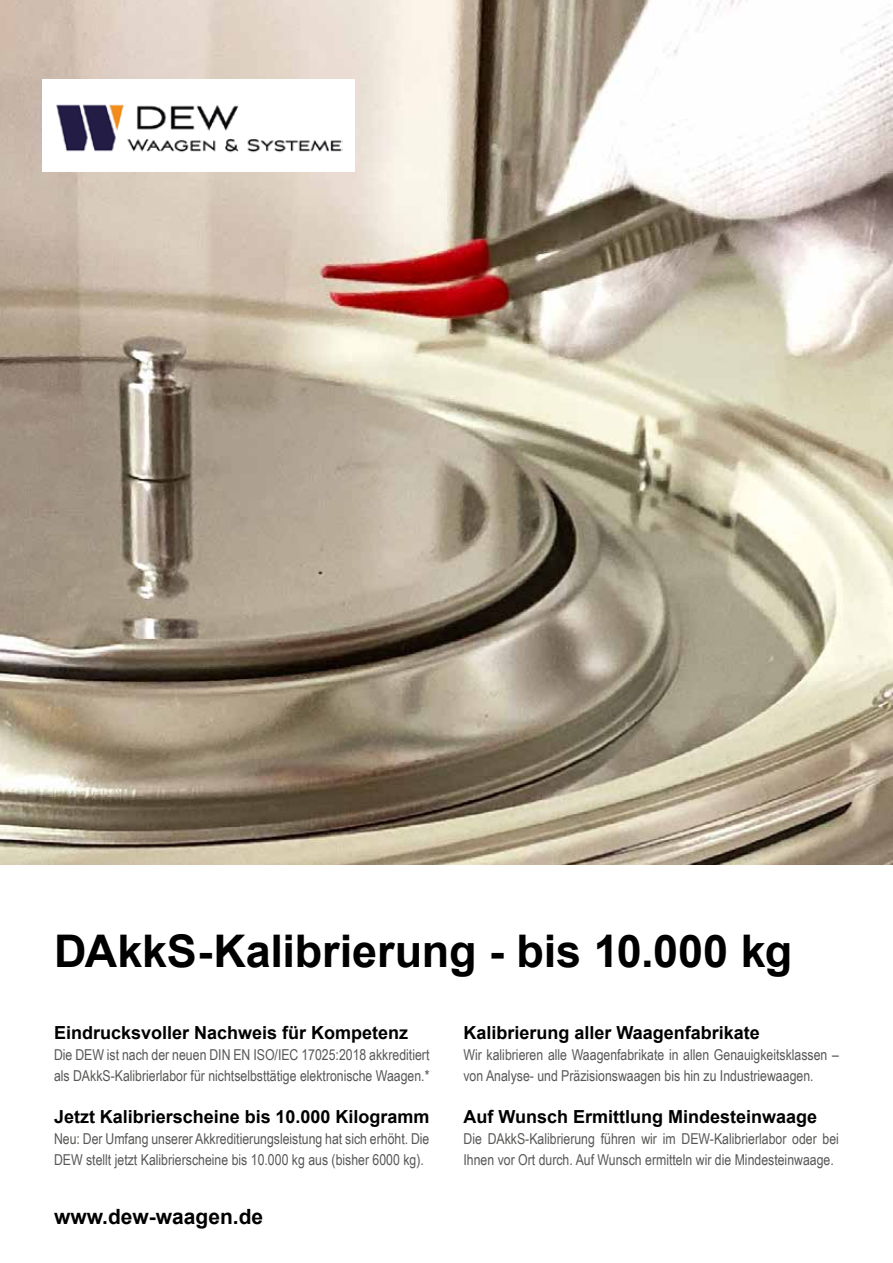
<style>
.page{position:relative;width:893px;height:1263px;background:#fff}
.page>*{position:absolute;margin:0;border:0;box-sizing:border-box;transform-origin:0 0}
.t1{font:700 45px "Arial";letter-spacing:-.005em;color:#000}
.t2{font:700 21px "Arial";color:#000}
.t3{font:700 18px "Arial";color:#000}
.t4{font:15px/21px "Arial Narrow";color:#575756}
</style>
<div class="page">
<img style="left:0;top:0;width:893px;height:864px">
<div style="left:43px;top:79px;width:312px;height:93px;background:#fff"></div>
<img style="left:56px;top:104px;width:287px;height:49px">
<h1 class="t1" style="left:54px;top:920px;width:740px">DAkkS-Kalibrierung - bis 10.000 kg</h1>
<p class="t3" style="left:54px;top:1020px;width:356px">Eindrucksvoller Nachweis für Kompetenz</p>
<p class="t4" style="left:54px;top:1044px;width:377px">Die DEW ist nach der neuen DIN EN ISO/IEC 17025:2018 akkreditiert als DAkkS-Kalibrierlabor für nichtselbsttätige elektronische Waagen.*</p>
<p class="t3" style="left:54px;top:1104px;width:377px">Jetzt Kalibrierscheine bis 10.000 Kilogramm</p>
<p class="t4" style="left:54px;top:1128px;width:377px">Neu: Der Umfang unserer Akkreditierungsleistung hat sich erhöht. Die<br>DEW stellt jetzt Kalibrierscheine bis 10.000 kg aus (bisher 6000 kg).</p>
<h2 class="t2" style="left:54px;top:1202px;width:211px">www.dew-waagen.de</h2>
<p class="t3" style="left:463px;top:1020px;width:298px">Kalibrierung aller Waagenfabrikate</p>
<p class="t4" style="left:463px;top:1044px;width:377px">Wir kalibrieren alle Waagenfabrikate in allen Genauigkeitsklassen – von Analyse- und Präzisionswaagen bis hin zu Industriewaagen.</p>
<p class="t3" style="left:463px;top:1104px;width:355px">Auf Wunsch Ermittlung Mindesteinwaage</p>
<p class="t4" style="left:463px;top:1128px;width:377px">Die DAkkS-Kalibrierung führen wir im DEW-Kalibrierlabor oder bei<br>Ihnen vor Ort durch. Auf Wunsch ermitteln wir die Mindesteinwaage.</p>
</div>
